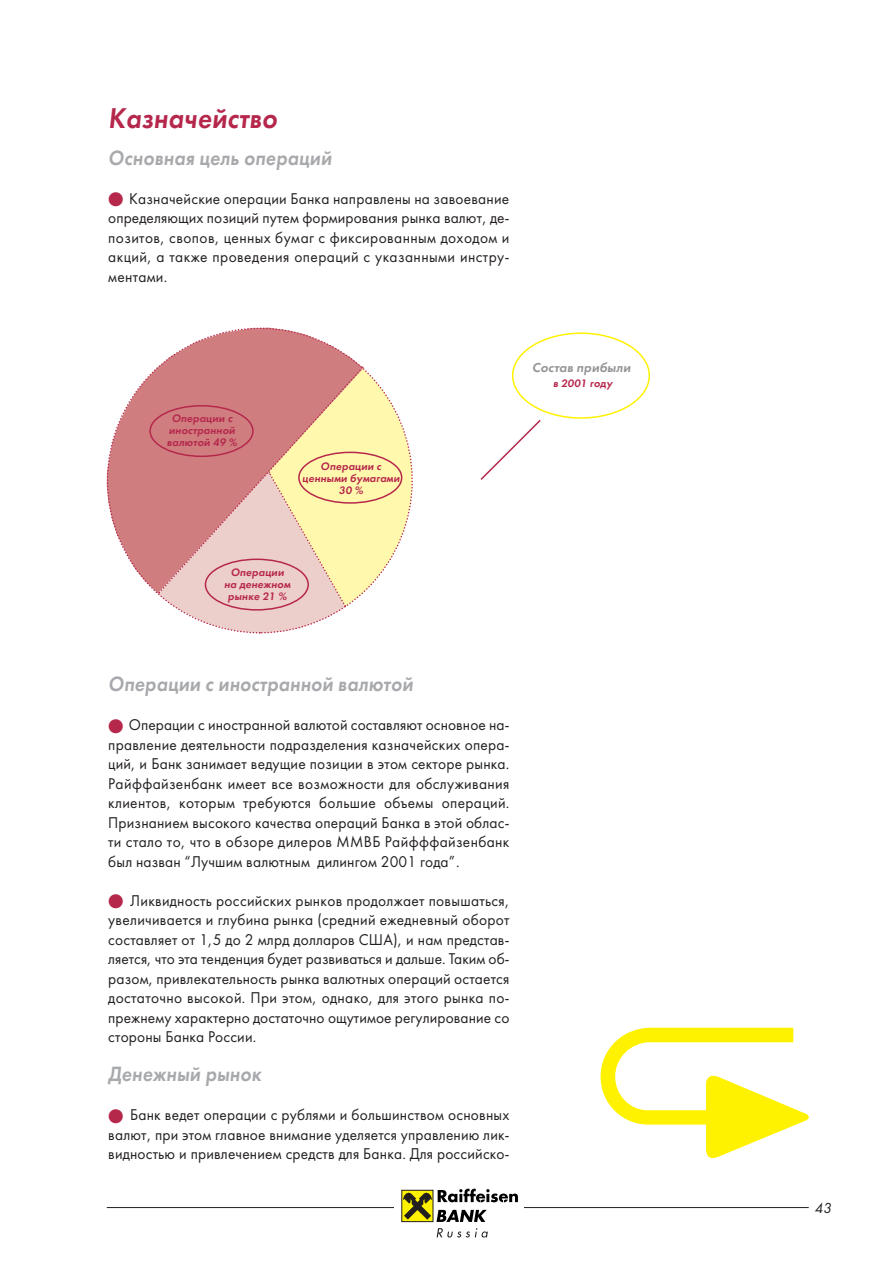
<style>
.page{position:relative;width:893px;height:1263px;background:#fff}
.page>*{position:absolute;margin:0;border:0;box-sizing:border-box;transform-origin:0 0}
.t1{font:italic 29.7px "Futura Demi C";letter-spacing:.01em;color:#b6274c;scale:.91 1}
.t2{font:italic 21.45px "Futura Demi C";letter-spacing:.01em;color:#a7a9ac;scale:.91 1}
.t3{font:16.2px/19.5px "Futura Book C";letter-spacing:.01em;color:#231f1f;text-align:justify;scale:.95 1}
.t4{font:italic 15px "Futura Book C";color:#231f1f}
.t5{font:italic 13.5px "Futura Demi C";letter-spacing:.01em;color:#939497}
.t6{font:italic 11.25px/12px "Futura Demi C";letter-spacing:.01em;color:#b6274c;text-align:center}
.s1{color:#b6274c}
</style>
<div class="page">
<hr style="left:107px;top:1207px;width:701px;height:1px;background:#231f1f">
<div style="left:394px;top:1178px;width:129px;height:66px;background:#fff"></div>
<svg style="left:401px;top:1190px;width:2px;height:32px"></svg>
<svg style="left:403px;top:1189px;width:115px;height:33px"></svg>
<svg style="left:436px;top:1228px;width:52px;height:10px"></svg>
<svg style="left:600px;top:1028px;width:208px;height:130px"></svg>
<svg style="left:106px;top:327px;width:307px;height:258px"></svg>
<svg style="left:149px;top:367px;width:263px;height:267px;background:#e8beaa"></svg>
<svg style="left:480px;top:332px;width:170px;height:148px"></svg>
<h1 class="t1" style="left:108px;top:107px;width:187px">Казначейство</h1>
<h2 class="t2" style="left:108px;top:149px;width:247px">Основная цель операций</h2>
<p class="t3" style="left:108px;top:190px;width:424px"><span class="s1">●</span> Казначейские операции Банка направлены на завоевание определяющих позиций путем формирования рынка валют, де&shy;позитов, свопов, ценных бумаг с фиксированным доходом и акций, а также проведения операций с указанными инстру&shy;ментами.</p>
<p class="t6" style="left:167px;top:414px;width:72px">Операции с иностранной валютой 49 %</p>
<p class="t6" style="left:302px;top:461px;width:99px">Операции с ценными бумагами<br>30 %</p>
<p class="t5" style="left:532px;top:362px;width:100px">Состав прибыли</p>
<p class="t6" style="left:553px;top:378px;width:61px">в 2001 году</p>
<p class="t6" style="left:224px;top:567px;width:68px">Операции на денежном рынке 21 %</p>
<h2 class="t2" style="left:108px;top:676px;width:336px">Операции с иностранной валютой</h2>
<p class="t3" style="left:108px;top:716px;width:424px"><span class="s1">●</span> Операции с иностранной валютой составляют основное на&shy;правление деятельности подразделения казначейских опера&shy;ций, и Банк занимает ведущие позиции в этом секторе рынка.<br>Райффайзенбанк имеет все возможности для обслуживания клиентов, которым требуются большие объемы операций.<br>Признанием высокого качества операций Банка в этой облас&shy;ти стало то, что в обзоре дилеров ММВБ Райфффайзенбанк был назван “Лучшим валютным дилингом 2001 года”.</p>
<p class="t3" style="left:108px;top:892px;width:424px"><span class="s1">●</span> Ликвидность российских рынков продолжает повышаться, увеличивается и глубина рынка (средний ежедневный оборот составляет от 1,5 до 2 млрд долларов США), и нам представ&shy;ляется, что эта тенденция будет развиваться и дальше. Таким об&shy;разом, привлекательность рынка валютных операций остается достаточно высокой. При этом, однако, для этого рынка по&shy;прежнему характерно достаточно ощутимое регулирование со стороны Банка России.</p>
<h2 class="t2" style="left:108px;top:1066px;width:169px">Денежный рынок</h2>
<p class="t3" style="left:108px;top:1106px;width:424px"><span class="s1">●</span> Банк ведет операции с рублями и большинством основных валют, при этом главное внимание уделяется управлению лик&shy;видностью и привлечением средств для Банка. Для российско-</p>
<p class="t4" style="left:814px;top:1202px;width:19px">43</p>
</div>
